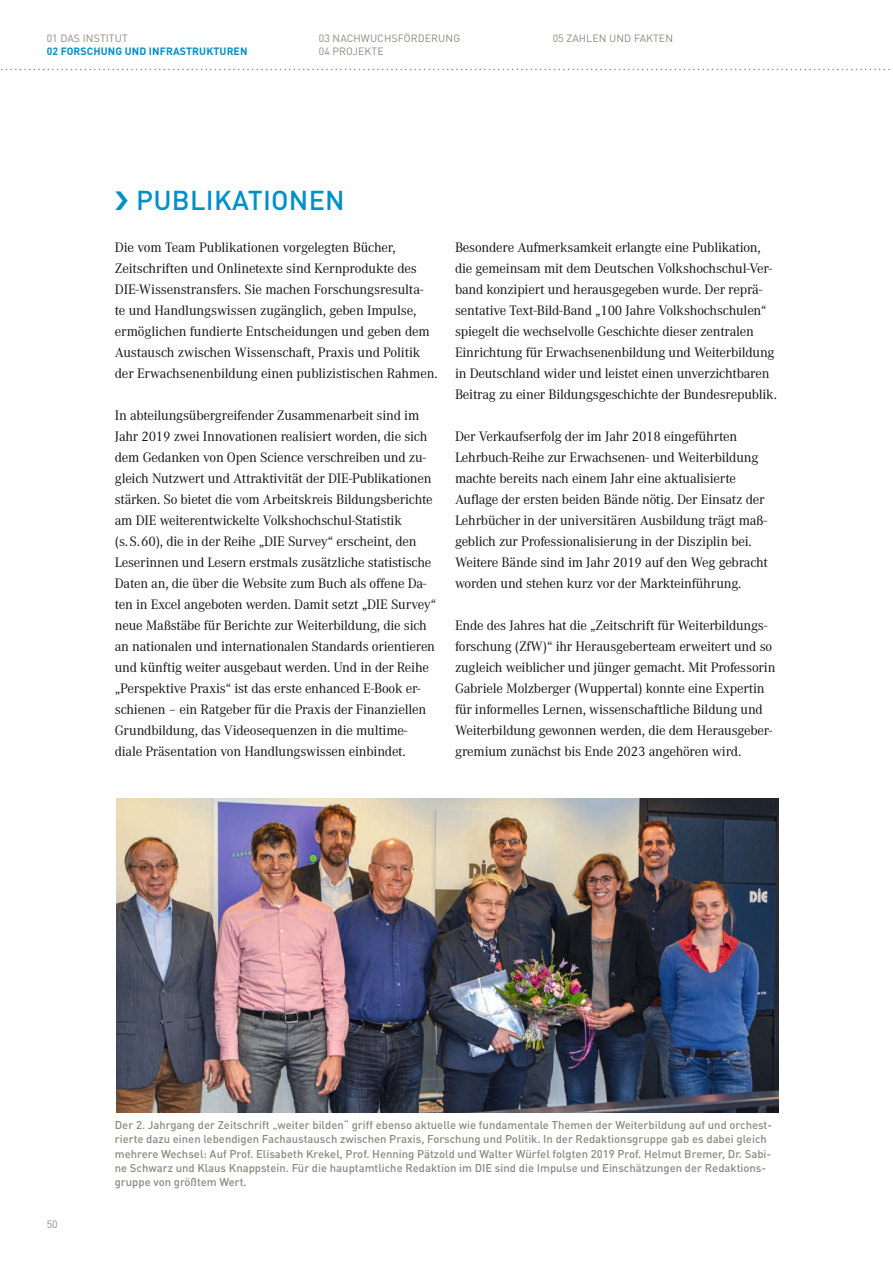
<style>
.page{position:relative;width:893px;height:1263px;background:#fff}
.page>*{position:absolute;margin:0;border:0;box-sizing:border-box;transform-origin:0 0}
.t1{font:500 27px "DIN Pro";letter-spacing:.01em;color:#008fc8}
.Copy{font:14.25px/21px "Corporate A";letter-spacing:-.015em;color:#131413}
.BU{font:500 11.25px/14.2px "DIN Pro";color:#8c897e}
.t2{font:10.5px/12.6px "DIN Pro";letter-spacing:.01em;color:#8c897e}
.t3{font:700 10.5px "DIN Pro";letter-spacing:.01em;color:#008fc8}
</style>
<div class="page">
<svg style="left:1px;top:69px;width:892px;height:1px"></svg>
<img style="left:117px;top:798px;width:661px;height:314px">
<p class="t2" style="left:47px;top:32px;width:83px">01 DAS INSTITUT</p>
<p class="t3" style="left:47px;top:44px;width:202px">02 FORSCHUNG UND INFRASTRUKTUREN</p>
<p class="t2" style="left:319px;top:32px;width:143px">03 NACHWUCHSFÖRDERUNG<br>04 PROJEKTE</p>
<p class="t2" style="left:553px;top:32px;width:122px">05 ZAHLEN UND FAKTEN</p>
<p class="t1" style="left:136px;top:182px;width:210px">PUBLIKATIONEN</p>
<p class="Copy" style="left:115px;top:236px;width:324px">Die vom Team Publikationen vorgelegten Bücher, Zeitschriften und Onlinetexte sind Kernprodukte des DIE-Wissenstransfers. Sie machen Forschungsresulta-<br>te und Handlungswissen zugänglich, geben Impulse, ermöglichen fundierte Entscheidungen und geben dem Austausch zwischen Wissenschaft, Praxis und Politik der Erwachsenenbildung einen publizistischen Rahmen.</p>
<p class="Copy" style="left:115px;top:404px;width:323px">In abteilungsübergreifender Zusammenarbeit sind im Jahr 2019 zwei Innovationen realisiert worden, die sich dem Gedanken von Open Science verschreiben und zu&shy;gleich Nutzwert und Attraktivität der DIE-Publikationen stärken. So bietet die vom Arbeitskreis Bildungsberichte am DIE weiterentwickelte Volkshochschul-Statistik<br>(s. S. 60), die in der Reihe „DIE Survey“ erscheint, den Leserinnen und Lesern erstmals zusätzliche statistische Daten an, die über die Website zum Buch als offene Da&shy;ten in Excel angeboten werden. Damit setzt „DIE Survey“ neue Maßstäbe für Berichte zur Weiterbildung, die sich an nationalen und internationalen Standards orientieren und künftig weiter ausgebaut werden. Und in der Reihe „Perspektive Praxis“ ist das erste enhanced E-Book er&shy;schienen – ein Ratgeber für die Praxis der Finanziellen Grundbildung, das Videosequenzen in die multime&shy;diale Präsentation von Handlungswissen einbindet.</p>
<p class="Copy" style="left:455px;top:236px;width:324px">Besondere Aufmerksamkeit erlangte eine Publikation, die gemeinsam mit dem Deutschen Volkshochschul-Ver&shy;band konzipiert und herausgegeben wurde. Der reprä&shy;sentative Text-Bild-Band „100 Jahre Volkshochschulen“ spiegelt die wechselvolle Geschichte dieser zentralen Einrichtung für Erwachsenenbildung und Weiterbildung in Deutschland wider und leistet einen unverzichtbaren Beitrag zu einer Bildungsgeschichte der Bundesrepublik.</p>
<p class="Copy" style="left:455px;top:425px;width:314px">Der Verkaufserfolg der im Jahr 2018 eingeführten Lehrbuch-Reihe zur Erwachsenen- und Weiterbildung machte bereits nach einem Jahr eine aktualisierte Auflage der ersten beiden Bände nötig. Der Einsatz der Lehrbücher in der universitären Ausbildung trägt maß&shy;geblich zur Professionalisierung in der Disziplin bei.<br>Weitere Bände sind im Jahr 2019 auf den Weg gebracht worden und stehen kurz vor der Markteinführung.</p>
<p class="Copy" style="left:455px;top:614px;width:322px">Ende des Jahres hat die „Zeitschrift für Weiterbildungs&shy;forschung (ZfW)“ ihr Herausgeberteam erweitert und so zugleich weiblicher und jünger gemacht. Mit Professorin Gabriele Molzberger (Wuppertal) konnte eine Expertin für informelles Lernen, wissenschaftliche Bildung und Weiterbildung gewonnen werden, die dem Herausgeber&shy;gremium zunächst bis Ende 2023 angehören wird.</p>
<p class="t2" style="left:47px;top:1218px;width:12px">50</p>
<p class="BU" style="left:115px;top:1117px;width:659px">Der 2. Jahrgang der Zeitschrift „weiter bilden“ griff ebenso aktuelle wie fundamentale Themen der Weiterbildung auf und orchest&shy;rierte dazu einen lebendigen Fachaustausch zwischen Praxis, Forschung und Politik. In der Redaktionsgruppe gab es dabei gleich mehrere Wechsel: Auf Prof. Elisabeth Krekel, Prof. Henning Pätzold und Walter Würfel folgten 2019 Prof. Helmut Bremer, Dr. Sabi&shy;ne Schwarz und Klaus Knappstein. Für die hauptamtliche Redaktion im DIE sind die Impulse und Einschätzungen der Redaktions&shy;gruppe von größtem Wert.</p>
</div>
